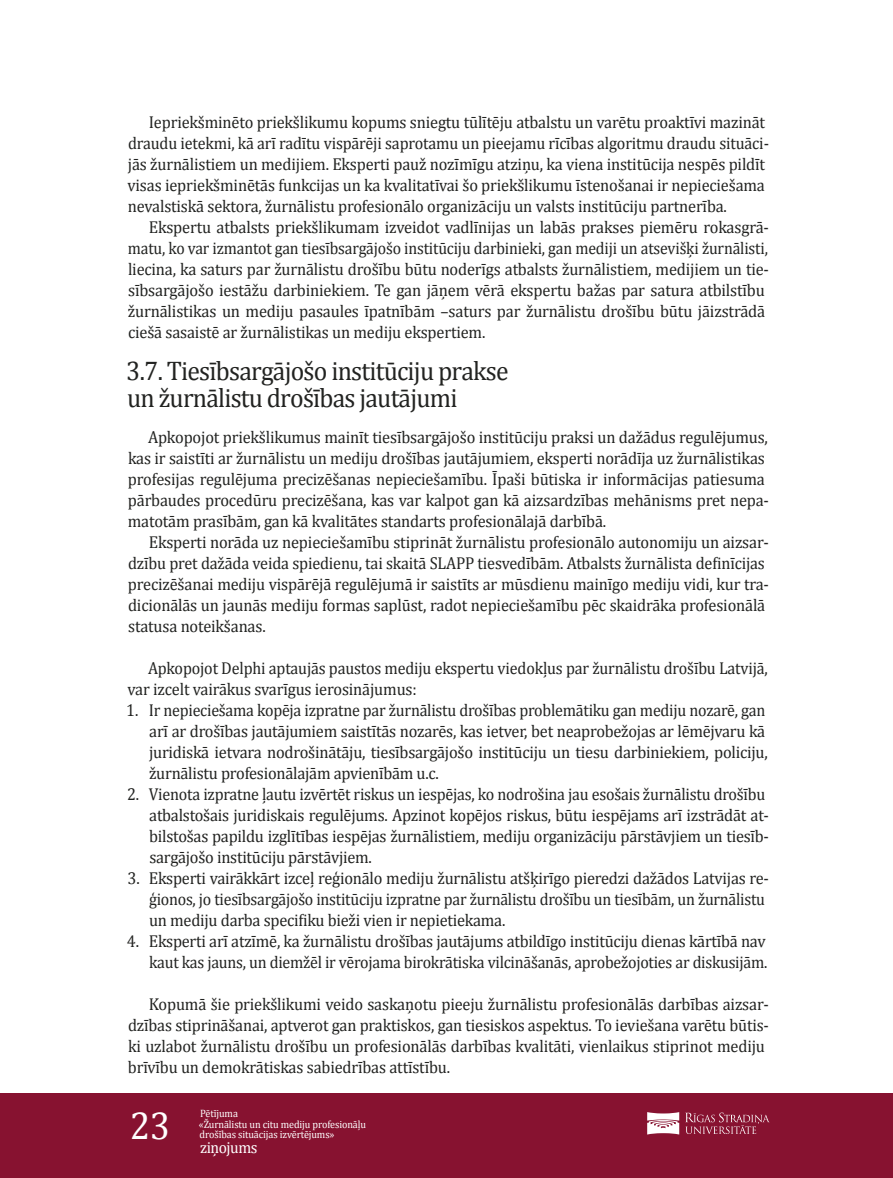
<style>
.page{position:relative;width:893px;height:1178px;background:#fff}
.page>*{position:absolute;margin:0;border:0;box-sizing:border-box;transform-origin:0 0}
.t1{font:39px "Cambria";color:#fff;scale:.95 1}
._02_ApaksVirsrakstsC{font:27px/27px "Cambria";letter-spacing:-.03em;color:#222321;scale:.95 1}
._06_Basic_Paragraph{font:17.25px/21px "Cambria";letter-spacing:-.01em;color:#222321;scale:.95 1}
._06_Basic_Paragraph-2{font:17.25px/21px "Cambria";letter-spacing:-.01em;color:#222321;scale:.93 1}
.t2{font:16.35px "Cambria";letter-spacing:-.03em;color:#fff;scale:.95 1}
.t3{font:10.65px/10.6px "Cambria";letter-spacing:-.01em;color:#fff;scale:.95 1}
</style>
<div class="page">
<div style="left:0;top:1094px;width:893px;height:84px;background:#871230"></div>
<svg style="left:647px;top:1112px;width:32px;height:22px"></svg>
<svg style="left:685px;top:1112px;width:85px;height:22px"></svg>
<p class="_06_Basic_Paragraph" style="left:128px;top:111px;width:677px;text-indent:21px">Iepriekšminēto priekšlikumu kopums sniegtu tūlītēju atbalstu un varētu proaktīvi mazināt draudu ietekmi, kā arī radītu vispārēji saprotamu un pieejamu rīcības algoritmu draudu situāci&shy;jās žurnālistiem un medijiem. Eksperti pauž nozīmīgu atziņu, ka viena institūcija nespēs pildīt visas iepriekšminētās funkcijas un ka kvalitatīvai šo priekšlikumu īstenošanai ir nepieciešama nevalstiskā sektora, žurnālistu profesionālo organizāciju un valsts institūciju partnerība.</p>
<p class="_06_Basic_Paragraph" style="left:128px;top:216px;width:676px;text-indent:21px">Ekspertu atbalsts priekšlikumam izveidot vadlīnijas un labās prakses piemēru rokasgrā&shy;matu, ko var izmantot gan tiesībsargājošo institūciju darbinieki, gan mediji un atsevišķi žurnālisti, liecina, ka saturs par žurnālistu drošību būtu noderīgs atbalsts žurnālistiem, medijiem un tie&shy;sībsargājošo iestāžu darbiniekiem. Te gan jāņem vērā ekspertu bažas par satura atbilstību žurnālistikas un mediju pasaules īpatnībām –saturs par žurnālistu drošību būtu jāizstrādā ciešā sasaistē ar žurnālistikas un mediju ekspertiem.</p>
<p class="_02_ApaksVirsrakstsC" style="left:126px;top:357px;width:404px">3.7. Tiesībsargājošo institūciju prakse un žurnālistu drošības jautājumi</p>
<p class="_06_Basic_Paragraph" style="left:128px;top:426px;width:676px;text-indent:20px">Apkopojot priekšlikumus mainīt tiesībsargājošo institūciju praksi un dažādus regulējumus, kas ir saistīti ar žurnālistu un mediju drošības jautājumiem, eksperti norādīja uz žurnālistikas profesijas regulējuma precizēšanas nepieciešamību. Īpaši būtiska ir informācijas patiesuma pārbaudes procedūru precizēšana, kas var kalpot gan kā aizsardzības mehānisms pret nepa&shy;matotām prasībām, gan kā kvalitātes standarts profesionālajā darbībā.</p>
<p class="_06_Basic_Paragraph" style="left:128px;top:531px;width:676px;text-indent:21px">Eksperti norāda uz nepieciešamību stiprināt žurnālistu profesionālo autonomiju un aizsar&shy;dzību pret dažāda veida spiedienu, tai skaitā SLAPP tiesvedībām. Atbalsts žurnālista definīcijas precizēšanai mediju vispārējā regulējumā ir saistīts ar mūsdienu mainīgo mediju vidi, kur tra&shy;dicionālās un jaunās mediju formas saplūst, radot nepieciešamību pēc skaidrāka profesionālā statusa noteikšanas.</p>
<p class="_06_Basic_Paragraph-2" style="left:128px;top:657px;width:690px;text-indent:20px">Apkopojot Delphi aptaujās paustos mediju ekspertu viedokļus par žurnālistu drošību Latvijā, var izcelt vairākus svarīgus ierosinājumus:</p>
<p class="_06_Basic_Paragraph-2" style="left:149px;top:699px;width:667px;text-indent:-23px">1. Ir nepieciešama kopēja izpratne par žurnālistu drošības problemātiku gan mediju nozarē, gan arī ar drošības jautājumiem saistītās nozarēs, kas ietver, bet neaprobežojas ar lēmējvaru kā juridiskā ietvara nodrošinātāju, tiesībsargājošo institūciju un tiesu darbiniekiem, policiju, žurnālistu profesionālajām apvienībām u.c.</p>
<p class="_06_Basic_Paragraph-2" style="left:149px;top:783px;width:668px;text-indent:-22px">2. Vienota izpratne ļautu izvērtēt riskus un iespējas, ko nodrošina jau esošais žurnālistu drošību atbalstošais juridiskais regulējums. Apzinot kopējos riskus, būtu iespējams arī izstrādāt at&shy;bilstošas papildu izglītības iespējas žurnālistiem, mediju organizāciju pārstāvjiem un tiesīb&shy;sargājošo institūciju pārstāvjiem.</p>
<p class="_06_Basic_Paragraph" style="left:149px;top:867px;width:654px;text-indent:-22px">3. Eksperti vairākkārt izceļ reģionālo mediju žurnālistu atšķirīgo pieredzi dažādos Latvijas re&shy;ģionos, jo tiesībsargājošo institūciju izpratne par žurnālistu drošību un tiesībām, un žurnālistu un mediju darba specifiku bieži vien ir nepietiekama.</p>
<p class="_06_Basic_Paragraph" style="left:127px;top:930px;width:676px;text-align:right">4. Eksperti arī atzīmē, ka žurnālistu drošības jautājums atbildīgo institūciju dienas kārtībā nav kaut kas jauns, un diemžēl ir vērojama birokrātiska vilcināšanās, aprobežojoties ar diskusijām.</p>
<p class="_06_Basic_Paragraph" style="left:128px;top:993px;width:676px;text-indent:21px">Kopumā šie priekšlikumi veido saskaņotu pieeju žurnālistu profesionālās darbības aizsar&shy;dzības stiprināšanai, aptverot gan praktiskos, gan tiesiskos aspektus. To ieviešana varētu būtis&shy;ki uzlabot žurnālistu drošību un profesionālās darbības kvalitāti, vienlaikus stiprinot mediju brīvību un demokrātiskas sabiedrības attīstību.</p>
<h1 class="t1" style="left:130px;top:1103px;width:44px">23</h1>
<p class="t3" style="left:199px;top:1108px;width:177px">Pētījuma<br>«Žurnālistu un citu mediju profesionāļu drošības situācijas izvērtējums»</p>
<p class="t2" style="left:200px;top:1138px;width:62px">ziņojums</p>
</div>
